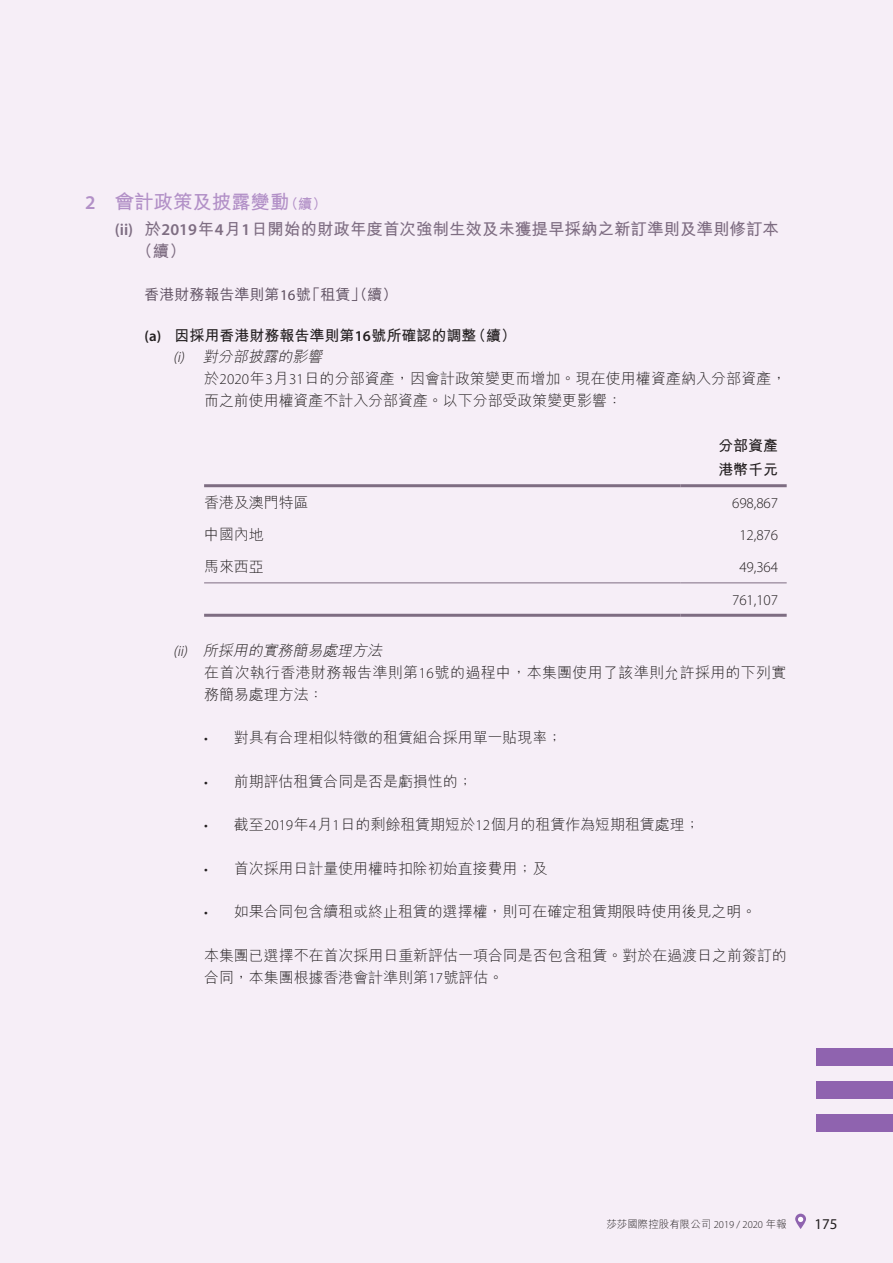
<style>
.page{position:relative;width:893px;height:1263px;background:#f6eef7}
.page>*{position:absolute;margin:0;border:0;box-sizing:border-box;transform-origin:0 0}
.t1{font:700 19.5px "M Hei HK";letter-spacing:-.005em;color:#b290c7}
.t2{font:700 16.5px/21.8px "M Hei HK";color:#7e6d82}
.t3{font:300 15px/21.8px "M Hei HK";letter-spacing:-.005em;color:#231f20}
.t4{font:300 15px/21.8px "M Hei HK";letter-spacing:.02em;color:#231f20}
.t5{font:700 15px/21.8px "M Hei HK";color:#231f20}
.t6{font:300 15px/32.4px "Myriad Pro";letter-spacing:-.005em;color:#231f20;text-align:center}
.t7{font:500 15px "M Hei HK";color:#5c4e5f}
.t8{font:15px "Myriad Pro";color:#231f20}
.t9{font:300 10.5px "M Hei HK";color:#231f20}
.s1{font-family:"Myriad Pro";font-weight:600}
.s2{font-size:14.25px}
.s3{font-family:"Myriad Pro";font-weight:400}
.s4{font-family:"Myriad Pro";font-weight:300;font-style:italic}
.s5{font-weight:300;font-style:italic}
.s6{font-family:"Myriad Pro"}
.s7{font-family:"Myriad Pro";font-style:italic}
.s8{font-style:italic}
</style>
<div class="page">
<svg style="left:795px;top:1214px;width:11px;height:15px"></svg>
<svg style="left:798px;top:1217px;width:5px;height:5px"></svg>
<div style="left:816px;top:1048px;width:77px;height:17px;background:#8f63af"></div>
<div style="left:816px;top:1081px;width:77px;height:17px;background:#8f63af"></div>
<div style="left:816px;top:1114px;width:77px;height:17px;background:#8f63af"></div>
<hr style="left:204px;top:582px;width:476px;height:1px;background:#7e6d82">
<hr style="left:680px;top:582px;width:107px;height:1px;background:#7e6d82">
<hr style="left:204px;top:614px;width:476px;height:3px;background:#7e6d82">
<hr style="left:680px;top:614px;width:107px;height:3px;background:#7e6d82">
<hr style="left:204px;top:484px;width:476px;height:3px;background:#7e6d82">
<hr style="left:680px;top:484px;width:107px;height:3px;background:#7e6d82">
<h1 class="t1" style="left:85px;top:187px;width:243px"><span class="s1">2</span> 會計政策及披露變動<span class="s2">（續）</span></h1>
<p class="t2" style="left:136px;top:216px;width:644px;text-indent:-22px"><span class="s1">(ii)</span> 於<span class="s1">2019</span>年<span class="s1">4</span>月<span class="s1">1</span>日開始的財政年度首次強制生效及未獲提早採納之新訂準則及準則修訂本（續）</p>
<p class="t7" style="left:145px;top:284px;width:254px">香港財務報告準則第<span class="s3">16</span>號「租賃」（續）</p>
<p class="t5" style="left:173px;top:323px;width:344px;text-indent:-29px"><span class="s1">(a)</span> 因採用香港財務報告準則第<span class="s1">16</span>號所確認的調整（續）<span class="s4">(i)</span> <span class="s5">對分部披露的影響</span></p>
<p class="t3" style="left:204px;top:367px;width:584px">於<span class="s6">2020</span>年<span class="s6">3</span>月<span class="s6">31</span>日的分部資產，因會計政策變更而增加。現在使用權資產納入分部資產，而之前使用權資產不計入分部資產。以下分部受政策變更影響：</p>
<p class="t5" style="left:718px;top:433px;width:61px;line-height:23.9px">分部資產港幣千元</p>
<p class="t3" style="left:204px;top:491px;width:106px">香港及澳門特區</p>
<p class="t6" style="left:732px;top:486px;width:48px">698,867</p>
<p class="t3" style="left:204px;top:523px;width:61px">中國內地</p>
<p class="t6" style="left:739px;top:519px;width:40px">12,876</p>
<p class="t3" style="left:204px;top:556px;width:61px">馬來西亞</p>
<p class="t6" style="left:732px;top:551px;width:48px">49,364<br>761,107</p>
<p class="t4" style="left:204px;top:640px;width:584px;text-indent:-31px"><span class="s7">(ii)</span> <span class="s8">所採用的實務簡易處理方法<br></span>在首次執行香港財務報告準則第<span class="s6">16</span>號的過程中，本集團使用了該準則允許採用的下列實務簡易處理方法：</p>
<p class="t3" style="left:204px;top:727px;width:360px"><span class="s6">•</span> 對具有合理相似特徵的租賃組合採用單一貼現率；</p>
<p class="t3" style="left:204px;top:770px;width:270px"><span class="s6">•</span> 前期評估租賃合同是否是虧損性的；</p>
<p class="t3" style="left:204px;top:814px;width:497px"><span class="s6">•</span> 截至<span class="s6">2019</span>年<span class="s6">4</span>月<span class="s6">1</span>日的剩餘租賃期短於<span class="s6">12</span>個月的租賃作為短期租賃處理；</p>
<p class="t3" style="left:204px;top:857px;width:345px"><span class="s6">•</span> 首次採用日計量使用權時扣除初始直接費用；及</p>
<p class="t3" style="left:204px;top:901px;width:554px"><span class="s6">•</span> 如果合同包含續租或終止租賃的選擇權，則可在確定租賃期限時使用後見之明。</p>
<p class="t3" style="left:204px;top:944px;width:584px">本集團已選擇不在首次採用日重新評估一項合同是否包含租賃。對於在過渡日之前簽訂的合同，本集團根據香港會計準則第<span class="s6">17</span>號評估。</p>
<p class="t9" style="left:606px;top:1219px;width:182px">莎莎國際控股有限公司 <span class="s6">2019 / 2020</span> 年報</p>
<p class="t8" style="left:814px;top:1215px;width:25px">175</p>
</div>
